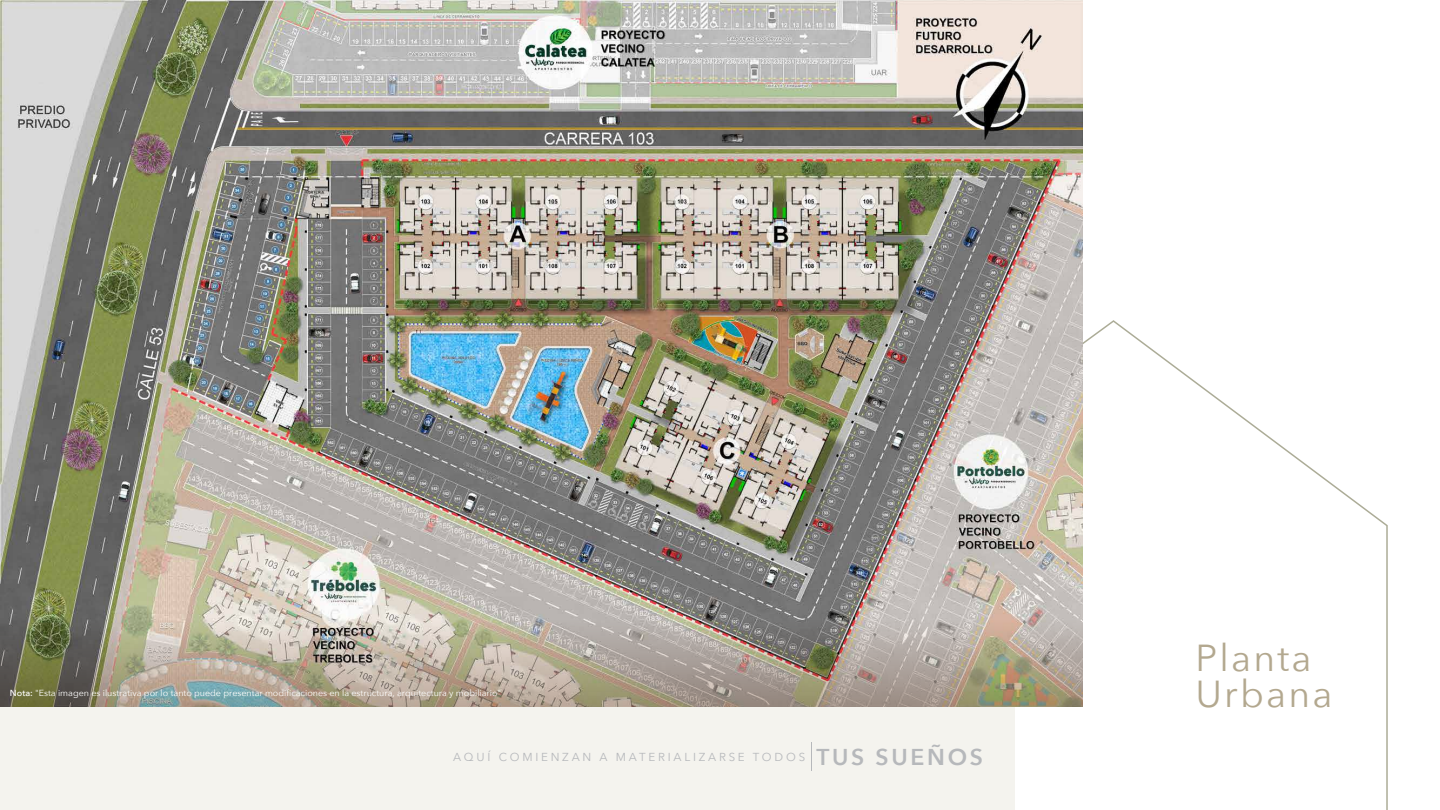
<style>
.page{position:relative;width:1440px;height:810px;background:#fff}
.page>*{position:absolute;margin:0;border:0;box-sizing:border-box;transform-origin:0 0}
.t1{font:37.5px/35.3px "Avenir Next";letter-spacing:.06em;color:#b3a88f}
.t2{font:11.55px "Avenir Next";letter-spacing:.24em;color:#b6b8bb}
.t3{font:8.85px "Avenir Next";color:#fff}
.s1{font-weight:500}
.s2{font-weight:600;font-size:22.88px}
</style>
<div class="page">
<div style="left:0;top:0;width:1014px;height:810px;background:#f4f3ee"></div>
<svg style="left:1014px;top:319px;width:374px;height:491px"></svg>
<img style="left:0;top:0;width:1082px;height:613px">
<img style="left:0;top:613px;width:1082px;height:94px">
<svg style="left:811px;top:742px;width:1px;height:29px"></svg>
<p class="t3" style="left:10px;top:686px;width:493px"><span class="s1">Nota:</span> "Esta imagen es ilustrativa por lo tanto puede presentar modificaciones en la estructura, arquitectura y mobiliario"</p>
<h2 class="t2" style="left:453px;top:747px;width:531px">AQUÍ COMIENZAN A MATERIALIZARSE TODOS <span class="s2">TUS SUEÑOS</span></h2>
<h1 class="t1" style="left:1195px;top:639px;width:139px">Planta<br>Urbana</h1>
</div>
